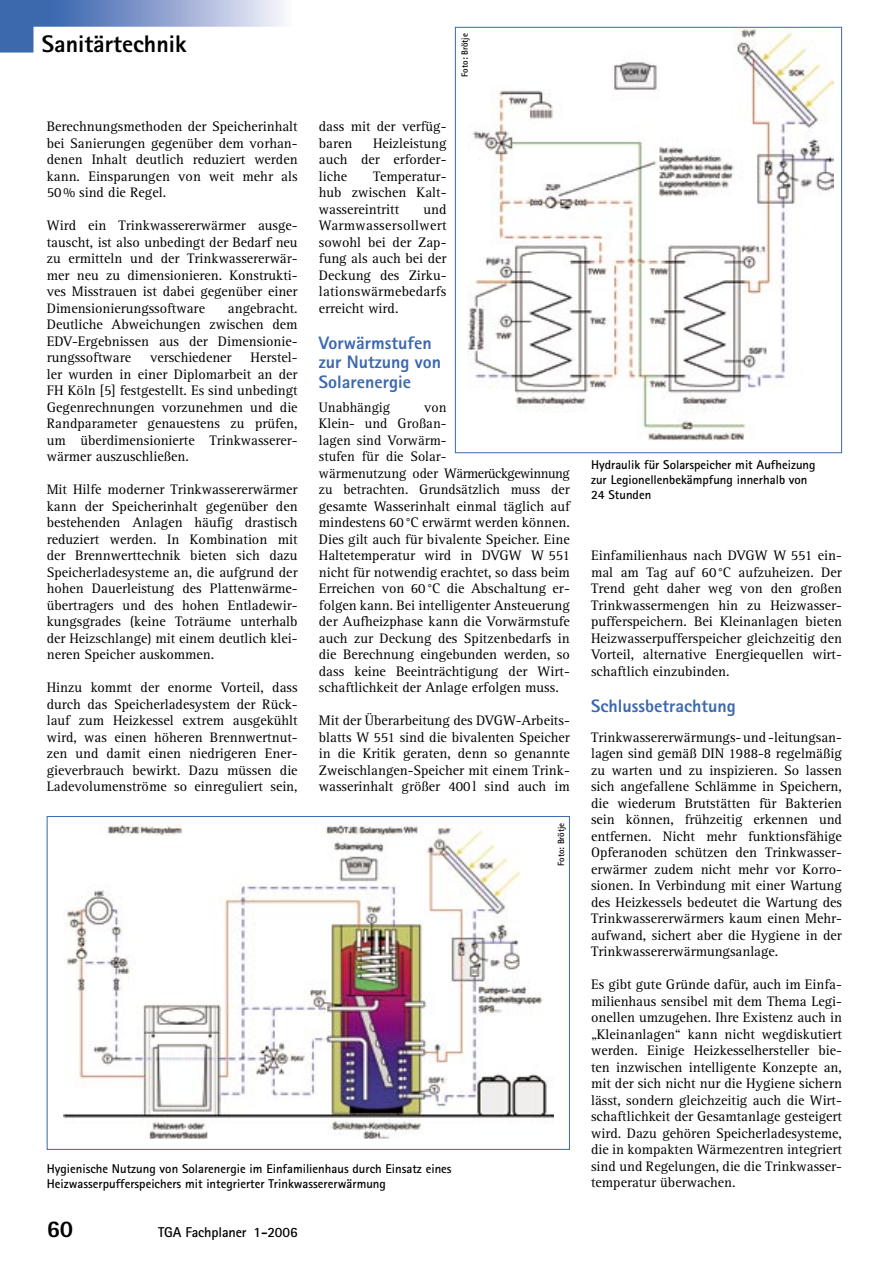
<style>
.page{position:relative;width:893px;height:1263px;background:#fff}
.page>*{position:absolute;margin:0;border:0;box-sizing:border-box;transform-origin:0 0}
.t1{font:800 24px "Rotis Sans Serif";color:#000}
.T04a_ZÜ_1{font:800 18px/19.5px "Rotis Sans Serif";color:#3c68ae}
.T01a_Grund{font:14.25px/16.5px "Rotis Serif";color:#000;text-align:justify}
.T01b_Grund_n_ZÜ{font:14.25px/16.5px "Rotis Serif";color:#000;text-align:justify}
.t2{font:700 14.25px "Rotis Sans Serif";letter-spacing:-.01em;color:#000}
.T02_BU_Autor{font:700 12.75px/15px "Rotis Sans Serif";color:#000}
.T07a_Foto{font:700 9px "Rotis Sans Serif";color:#000}
</style>
<div class="page">
<svg style="left:0;top:0;width:283px;height:53px"></svg>
<img style="left:64px;top:824px;width:490px;height:315px">
<img style="left:468px;top:29px;width:365px;height:411px">
<h1 class="t1" style="left:42px;top:29px;width:146px">Sanitärtechnik</h1>
<p class="T01b_Grund_n_ZÜ" style="left:47px;top:119px;width:252px">Berechnungsmethoden der Speicherinhalt bei Sanierungen gegenüber dem vorhan&shy;denen Inhalt deutlich reduziert werden kann. Einsparungen von weit mehr als 50 % sind die Regel.</p>
<p class="T01a_Grund" style="left:47px;top:218px;width:252px">Wird ein Trinkwassererwärmer ausge&shy;tauscht, ist also unbedingt der Bedarf neu zu ermitteln und der Trinkwassererwär&shy;mer neu zu dimensionieren. Konstrukti&shy;ves Misstrauen ist dabei gegenüber einer Dimensionierungssoftware</p>
<p class="T01a_Grund" style="left:47px;top:300px;width:252px;text-indent:181px">angebracht.<br>Deutliche Abweichungen zwischen dem EDV-Ergebnissen aus der Dimensionie&shy;rungssoftware</p>
<p class="T01a_Grund" style="left:47px;top:350px;width:252px;text-indent:204px">Herstel&shy;ler wurden in einer Diplomarbeit an der FH Köln [5] festgestellt. Es sind unbedingt Gegenrechnungen vorzunehmen und die Randparameter genauestens zu prüfen, um überdimensionierte Trinkwasserer&shy;wärmer auszuschließen.</p>
<p class="T01a_Grund" style="left:47px;top:482px;width:252px">Mit Hilfe moderner Trinkwassererwärmer kann der Speicherinhalt gegenüber den bestehenden Anlagen häufig drastisch reduziert werden. In Kombination mit der Brennwerttechnik bieten sich dazu Speicherladesysteme an, die aufgrund der hohen Dauerleistung des Plattenwärme&shy;übertragers und des hohen Entladewir&shy;kungsgrades (keine Toträume unterhalb der Heizschlange) mit einem deutlich klei&shy;neren Speicher auskommen.</p>
<p class="T01a_Grund" style="left:47px;top:680px;width:252px">Hinzu kommt der enorme Vorteil, dass durch das Speicherladesystem der Rück&shy;lauf zum Heizkessel extrem ausgekühlt wird, was einen höheren Brennwertnut&shy;zen und damit einen niedrigeren Ener&shy;gieverbrauch bewirkt. Dazu müssen die Ladevolumenströme so einreguliert sein,</p>
<p class="T01a_Grund" style="left:150px;top:350px;width:83px">verschiedener</p>
<p class="T07a_Foto" style="left:459px;top:77px;width:45px;rotate:-90deg">Foto: Brötje</p>
<p class="T01a_Grund" style="left:319px;top:119px;width:129px">dass mit der verfüg&shy;baren</p>
<p class="T01a_Grund" style="left:319px;top:135px;width:129px;text-indent:54px">Heizleistung auch der erforder&shy;liche</p>
<p class="T01a_Grund" style="left:319px;top:168px;width:129px;text-indent:54px">Temperatur&shy;hub zwischen Kalt&shy;wassereintritt</p>
<p class="T01a_Grund" style="left:319px;top:201px;width:129px;text-indent:105px">und Warmwassersollwert sowohl bei der Zap&shy;fung als auch bei der Deckung des Zirku&shy;lationswärmebedarfs erreicht wird.</p>
<p class="T04a_ZÜ_1" style="left:319px;top:333px;width:124px">Vorwärmstufen zur Nutzung von<br>Solarenergie</p>
<p class="T01b_Grund_n_ZÜ" style="left:319px;top:399px;width:73px">Unabhängig</p>
<p class="T01b_Grund_n_ZÜ" style="left:319px;top:399px;width:252px;text-align:left;text-indent:105px">von<br>Klein- und Großan-<br>lagen sind Vorwärm-<br>stufen für die Solar-<br>wärmenutzung oder Wärmerückgewinnung zu betrachten. Grundsätzlich muss der gesamte Wasserinhalt einmal täglich auf mindestens 60 °C erwärmt werden können.<br>Dies gilt auch für bivalente Speicher. Eine Haltetemperatur wird in DVGW W 551 nicht für notwendig erachtet, so dass beim Erreichen von 60 °C die Abschaltung er&shy;folgen kann. Bei intelligenter Ansteuerung der Aufheizphase kann die Vorwärmstufe auch zur Deckung des Spitzenbedarfs in die Berechnung eingebunden werden, so dass keine Beeinträchtigung der Wirt&shy;schaftlichkeit der Anlage erfolgen muss.</p>
<p class="T01a_Grund" style="left:319px;top:713px;width:252px">Mit der Überarbeitung des DVGW-Arbeits&shy;blatts W 551 sind die bivalenten Speicher in die Kritik geraten, denn so genannte Zweischlangen-Speicher mit einem Trink&shy;wasserinhalt größer 400 l sind auch im</p>
<p class="T07a_Foto" style="left:555px;top:866px;width:45px;rotate:-90deg">Foto: Brötje</p>
<p class="T02_BU_Autor" style="left:47px;top:1161px;width:406px">Hygienische Nutzung von Solarenergie im Einfamilienhaus durch Einsatz eines<br>Heizwasserpufferspeichers mit integrierter Trinkwassererwärmung</p>
<h1 class="t1" style="left:47px;top:1213px;width:28px">60</h1>
<p class="t2" style="left:158px;top:1223px;width:141px">TGA Fachplaner 1-2006</p>
<p class="T02_BU_Autor" style="left:591px;top:457px;width:226px">Hydraulik für Solarspeicher mit Aufheizung zur Legionellenbekämpfung innerhalb von<br>24 Stunden</p>
<p class="T01a_Grund" style="left:591px;top:548px;width:252px">Einfamilienhaus nach DVGW W 551 ein&shy;mal am Tag auf 60 °C aufzuheizen. Der Trend geht daher weg von den großen Trinkwassermengen hin zu Heizwasser&shy;pufferspeichern. Bei Kleinanlagen bieten Heizwasserpufferspeicher gleichzeitig den Vorteil, alternative Energiequellen wirt&shy;schaftlich einzubinden.</p>
<p class="T04a_ZÜ_1" style="left:591px;top:696px;width:146px">Schlussbetrachtung</p>
<p class="T01b_Grund_n_ZÜ" style="left:591px;top:729px;width:252px">Trinkwassererwärmungs- und -leitungsan&shy;lagen sind gemäß DIN 1988-8 regelmäßig zu warten und zu inspizieren. So lassen sich angefallene Schlämme in Speichern, die wiederum Brutstätten für Bakterien sein können, frühzeitig erkennen und entfernen. Nicht mehr funktionsfähige Opferanoden schützen den Trinkwasser&shy;erwärmer zudem nicht mehr vor Korro&shy;sionen. In Verbindung mit einer Wartung des Heizkessels bedeutet die Wartung des Trinkwassererwärmers kaum einen Mehr&shy;aufwand, sichert aber die Hygiene in der Trinkwassererwärmungsanlage.</p>
<p class="T01a_Grund" style="left:591px;top:977px;width:252px">Es gibt gute Gründe dafür, auch im Einfa&shy;milienhaus sensibel mit dem Thema Legi&shy;onellen umzugehen. Ihre Existenz auch in „Kleinanlagen“ kann nicht wegdiskutiert werden. Einige Heizkesselhersteller bie&shy;ten inzwischen intelligente Konzepte an, mit der sich nicht nur die Hygiene sichern lässt, sondern gleichzeitig auch die Wirt&shy;schaftlichkeit der Gesamtanlage gesteigert wird. Dazu gehören Speicherladesysteme, die in kompakten Wärmezentren integriert sind und Regelungen, die die Trinkwasser&shy;temperatur überwachen.</p>
</div>
